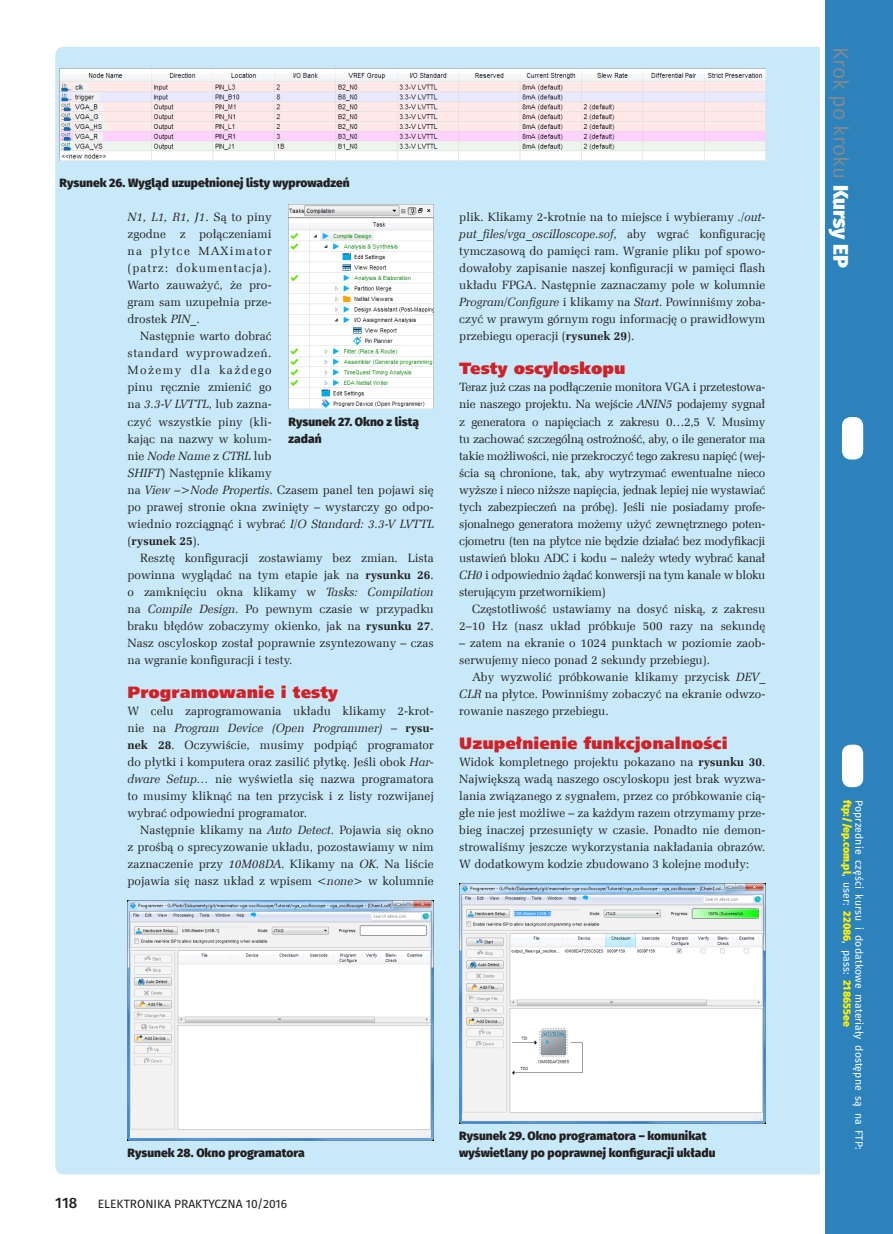
<style>
.page{position:relative;width:893px;height:1234px;background:#fff}
.page>*{position:absolute;margin:0;border:0;box-sizing:border-box;transform-origin:0 0}
.t1{font:21px "Fira Sans";color:#87898a}
._3_Srodtytul_kurs{font:16.5px "Humnst 777 X Blk EU";color:#d12126}
.t2{font:500 15px "Fira Sans";color:#231f20}
._1_Body{font:12px/17px "Zapf Ellipt EU";color:#231f20;text-align:justify}
._4_Podpis{font:800 12px/17px "Fira Sans";color:#231f20}
.t3{font:12px "Fira Sans";color:#231f20}
.t4{font:10.5px "Fira Sans";letter-spacing:.005em;color:#fff}
.t5{font:800 10.5px "Fira Sans";letter-spacing:.005em;color:#fff101}
.s1{font-style:italic}
.s2{font-weight:700}
.s3{font-weight:800;color:#fff}
.s4{font-weight:400;color:#fff}
</style>
<div class="page">
<div style="left:55px;top:47px;width:778px;height:1127px;background:#c8e9f9;border-radius:9px"></div>
<div style="left:825px;top:0;width:68px;height:1233px;background:#2c82bb"></div>
<div style="left:842px;top:417px;width:21px;height:42px;background:#fff;border-radius:9px"></div>
<div style="left:842px;top:744px;width:21px;height:43px;background:#fff;border-radius:9px"></div>
<hr style="left:821px;top:0;width:4px;height:1233px;background:#fff">
<img style="left:60px;top:68px;width:705px;height:93px">
<img style="left:289px;top:204px;width:145px;height:204px">
<img style="left:128px;top:900px;width:306px;height:240px">
<img style="left:459px;top:883px;width:306px;height:240px">
<p class="_4_Podpis" style="left:60px;top:174px;width:292px">Rysunek 26. Wygląd uzupełnionej listy wyprowadzeń</p>
<p class="_1_Body" style="left:128px;top:209px;width:146px"><span class="s1">N1, L1, R1, J1</span>. Są to piny zgodne z połączeniami na płytce MAXimator (patrz: dokumentacja).<br>Warto zauważyć, że pro&shy;gram sam uzupełnia prze&shy;drostek <span class="s1">PIN_</span>.</p>
<p class="_1_Body" style="left:128px;top:328px;width:308px;text-align:left;text-indent:13px">Następnie warto dobrać<br>standard wyprowadzeń.<br>Możemy dla każdego<br>pinu ręcznie zmienić go<br>na <span class="s1">3.3-V LVTTL</span>, lub zazna-<br>czyć wszystkie piny (kli-<br>kając na nazwy w kolum-<br>nie <span class="s1">Node Name</span> z <span class="s1">CTRL</span> lub<br><span class="s1">SHIFT</span>) Następnie klikamy<br>na <span class="s1">View –&gt;Node Propertis</span>. Czasem panel ten pojawi się po prawej stronie okna zwinięty – wystarczy go odpo&shy;wiednio rozciągnąć i wybrać <span class="s1">I/O Standard: 3.3-V LVTTL </span>(<span class="s2">rysunek 25</span>).</p>
<p class="_1_Body" style="left:128px;top:549px;width:308px;text-indent:13px">Resztę konfiguracji zostawiamy bez zmian. Lista powinna wyglądać na tym etapie jak na <span class="s2">rysunku 26</span>. o zamknięciu okna klikamy w <span class="s1">Tasks: Compilation </span>na <span class="s1">Compile Design</span>. Po pewnym czasie w przypadku braku błędów zobaczymy okienko, jak na <span class="s2">rysunku 27</span>.<br>Nasz oscyloskop został poprawnie zsyntezowany – czas na wgranie konfiguracji i testy.</p>
<p class="_3_Srodtytul_kurs" style="left:128px;top:681px;width:212px">Programowanie i testy</p>
<p class="_1_Body" style="left:128px;top:702px;width:308px">W celu zaprogramowania układu klikamy 2-krot&shy;nie na <span class="s1">Program Device (Open Programmer)</span> – <span class="s2">rysu&shy;nek 28</span>. Oczywiście, musimy podpiąć programator do płytki i komputera oraz zasilić płytkę. Jeśli obok <span class="s1">Har&shy;dware Setup…</span> nie wyświetla się nazwa programatora to musimy kliknąć na ten przycisk i z listy rozwijanej wybrać odpowiedni programator.</p>
<p class="_1_Body" style="left:128px;top:821px;width:308px;text-indent:13px">Następnie klikamy na <span class="s1">Auto Detect</span>. Pojawia się okno z prośbą o sprecyzowanie układu, pozostawiamy w nim zaznaczenie przy <span class="s1">10M08DA</span>. Klikamy na <span class="s1">OK</span>. Na liście pojawia się nasz układ z wpisem <span class="s1">&lt;none&gt;</span> w kolumnie</p>
<p class="_4_Podpis" style="left:289px;top:413px;width:132px">Rysunek 27. Okno z listą zadań</p>
<p class="_1_Body" style="left:459px;top:209px;width:308px">plik. Klikamy 2-krotnie na to miejsce i wybieramy <span class="s1">./out&shy;put_files/vga_oscilloscope.sof</span>, aby wgrać konfigurację tymczasową do pamięci ram. Wgranie pliku pof spowo&shy;dowałoby zapisanie naszej konfiguracji w pamięci flash układu FPGA. Następnie zaznaczamy pole w kolumnie <span class="s1">Program/Configure</span> i klikamy na <span class="s1">Start</span>. Powinniśmy zoba&shy;czyć w prawym górnym rogu informację o prawidłowym przebiegu operacji (<span class="s2">rysunek 29</span>).</p>
<p class="_3_Srodtytul_kurs" style="left:459px;top:358px;width:168px">Testy oscyloskopu</p>
<p class="_1_Body" style="left:459px;top:379px;width:308px">Teraz już czas na podłączenie monitora VGA i przetestowa&shy;nie naszego projektu. Na wejście <span class="s1">ANIN5</span> podajemy sygnał z generatora o napięciach z zakresu 0…2,5 V. Musimy tu zachować szczególną ostrożność, aby, o ile generator ma takie możliwości, nie przekroczyć tego zakresu napięć (wej&shy;ścia są chronione, tak, aby wytrzymać ewentualne nieco wyższe i nieco niższe napięcia, jednak lepiej nie wystawiać tych zabezpieczeń na próbę). Jeśli nie posiadamy profe&shy;sjonalnego generatora możemy użyć zewnętrznego poten&shy;cjometru (ten na płytce nie będzie działać bez modyfikacji ustawień bloku ADC i kodu – należy wtedy wybrać kanał <span class="s1">CH0</span> i odpowiednio żądać konwersji na tym kanale w bloku sterującym przetwornikiem)</p>
<p class="_1_Body" style="left:459px;top:600px;width:308px;text-align:right">Częstotliwość ustawiamy na dosyć niską, z zakresu<br>2–10 Hz (nasz układ próbkuje 500 razy na sekundę</p>
<p class="_1_Body" style="left:459px;top:634px;width:308px">– zatem na ekranie o 1024 punktach w poziomie zaob&shy;serwujemy nieco ponad 2 sekundy przebiegu).</p>
<p class="_1_Body" style="left:459px;top:668px;width:308px;text-indent:13px">Aby wyzwolić próbkowanie klikamy przycisk <span class="s1">DEV_ CLR</span> na płytce. Powinniśmy zobaczyć na ekranie odwzo&shy;rowanie naszego przebiegu.</p>
<p class="_3_Srodtytul_kurs" style="left:459px;top:732px;width:270px">Uzupełnienie funkcjonalności</p>
<p class="_1_Body" style="left:459px;top:753px;width:308px">Widok kompletnego projektu pokazano na <span class="s2">rysunku 30</span>.<br>Największą wadą naszego oscyloskopu jest brak wyzwa&shy;lania związanego z sygnałem, przez co próbkowanie cią&shy;głe nie jest możliwe – za każdym razem otrzymamy prze&shy;bieg inaczej przesunięty w czasie. Ponadto nie demon&shy;strowaliśmy jeszcze wykorzystania nakładania obrazów.<br>W dodatkowym kodzie zbudowano 3 kolejne moduły:</p>
<p class="_4_Podpis" style="left:128px;top:1144px;width:179px">Rysunek 28. Okno programatora</p>
<p class="t2" style="left:55px;top:1192px;width:24px">118</p>
<p class="t3" style="left:98px;top:1195px;width:191px">ELEKTRONIKA PRAKTYCZNA 10/2016</p>
<p class="_4_Podpis" style="left:459px;top:1127px;width:258px">Rysunek 29. Okno programatora – komunikat wyświetlany po poprawnej konfiguracji układu</p>
<h1 class="t1" style="left:855px;top:47px;width:223px;rotate:90deg">Krok po kroku <span class="s3">Kursy EP</span></h1>
<p class="t5" style="left:854px;top:799px;width:228px;rotate:90deg">ftp://ep.com.pl<span class="s4">, user:</span> 22086<span class="s4">, pass:</span> 218655ee</p>
<p class="t4" style="left:866px;top:799px;width:351px;rotate:90deg">Poprzednie części kursu i dodatkowe materiały dostępne są na FTP:</p>
</div>
